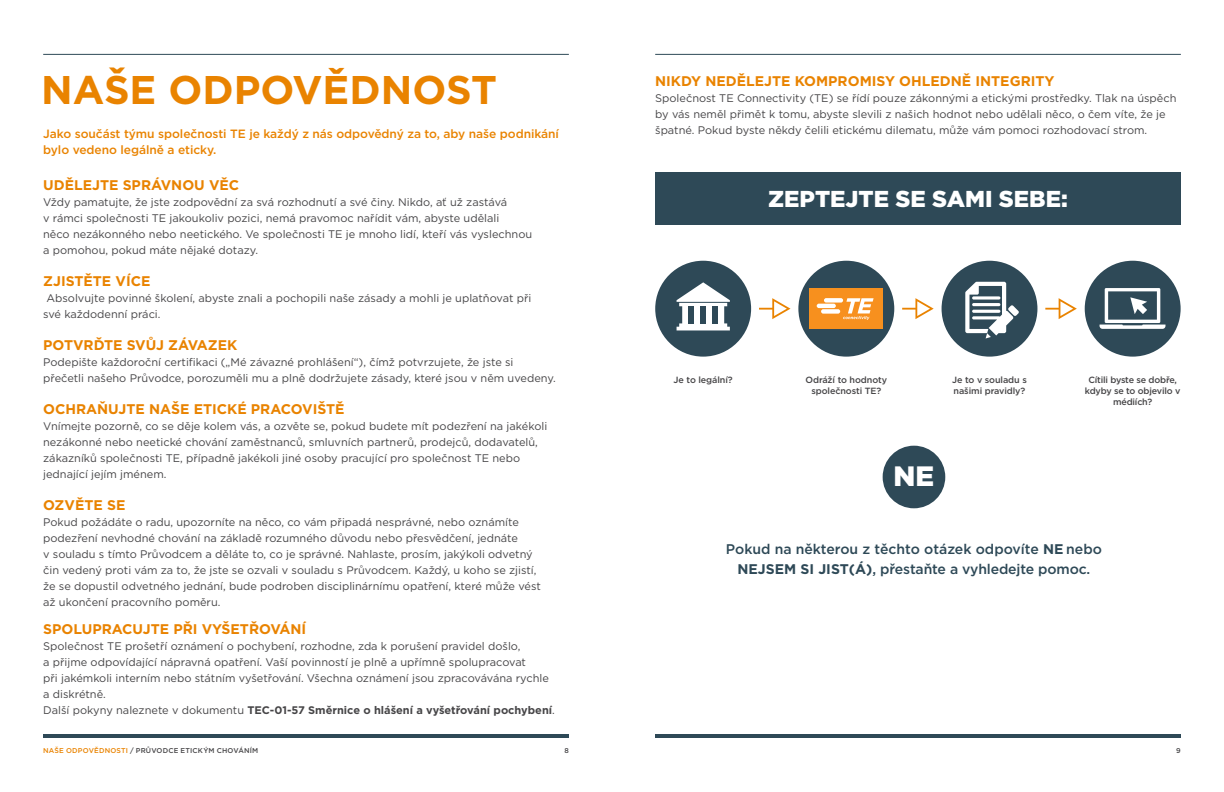
<style>
.page{position:relative;width:1224px;height:792px;background:#fff}
.page>*{position:absolute;margin:0;border:0;box-sizing:border-box;transform-origin:0 0}
.t1{font:700 40px "Gotham";color:#e98300}
.t2{font:900 28px "Gotham";color:#fff}
.t3{font:900 23px "Gotham";color:#fff}
.t4{font:700 14px "Gotham";color:#e98300}
.t5{font:500 14px/20px "Gotham";letter-spacing:-.01em;color:#2e4957;text-align:center}
.t6{font:500 12px/16px "Gotham";letter-spacing:-.005em;color:#e98300}
.t7{font:11px/16px "Gotham";color:#464547}
.t8{font:500 9px/10.8px "Gotham";letter-spacing:-.01em;color:#464547;text-align:center}
.t9{font:500 7px "Gotham";letter-spacing:.025em;color:#464547}
.s1{font-weight:700}
.s2{color:#e98300}
</style>
<div class="page">
<hr style="left:655px;top:734px;width:526px;height:4px;background:#2e4957">
<hr style="left:655px;top:54px;width:526px;height:1px;background:#2e4957">
<hr style="left:43px;top:734px;width:526px;height:4px;background:#2e4957">
<hr style="left:43px;top:54px;width:526px;height:1px;background:#2e4957">
<div style="left:655px;top:172px;width:526px;height:52px;background:#2e4957"></div>
<svg style="left:655px;top:261px;width:96px;height:96px"></svg>
<div style="left:700px;top:306px;width:6px;height:17px;background:#2e4957"></div>
<div style="left:688px;top:306px;width:6px;height:17px;background:#2e4957"></div>
<svg style="left:942px;top:261px;width:95px;height:96px"></svg>
<svg style="left:1085px;top:261px;width:96px;height:96px"></svg>
<svg style="left:759px;top:298px;width:32px;height:21px"></svg>
<svg style="left:902px;top:298px;width:32px;height:21px"></svg>
<svg style="left:1045px;top:298px;width:32px;height:21px"></svg>
<svg style="left:798px;top:261px;width:96px;height:96px"></svg>
<div style="left:883px;top:446px;width:62px;height:62px;background:#2e4957;border-radius:50%"></div>
<h1 class="t1" style="left:41px;top:63px;width:457px">NAŠE ODPOVĚDNOST</h1>
<p class="t4" style="left:655px;top:72px;width:401px">NIKDY NEDĚLEJTE KOMPROMISY OHLEDNĚ INTEGRITY</p>
<p class="t7" style="left:655px;top:90px;width:523px">Společnost TE Connectivity (TE) se řídí pouze zákonnými a etickými prostředky. Tlak na úspěch by vás neměl přimět k tomu, abyste slevili z našich hodnot nebo udělali něco, o čem víte, že je špatné. Pokud byste někdy čelili etickému dilematu, může vám pomoci rozhodovací strom.</p>
<p class="t6" style="left:43px;top:126px;width:517px">Jako součást týmu společnosti TE je každý z nás odpovědný za to, aby naše podnikání bylo vedeno legálně a eticky.</p>
<p class="t4" style="left:43px;top:176px;width:198px">UDĚLEJTE SPRÁVNOU VĚC</p>
<p class="t7" style="left:43px;top:194px;width:491px">Vždy pamatujte, že jste zodpovědní za svá rozhodnutí a své činy. Nikdo, ať už zastává<br>v rámci společnosti TE jakoukoliv pozici, nemá pravomoc nařídit vám, abyste udělali<br>něco nezákonného nebo neetického. Ve společnosti TE je mnoho lidí, kteří vás vyslechnou a pomohou, pokud máte nějaké dotazy.</p>
<p class="t4" style="left:43px;top:272px;width:109px">ZJISTĚTE VÍCE</p>
<p class="t7" style="left:43px;top:290px;width:490px">Absolvujte povinné školení, abyste znali a pochopili naše zásady a mohli je uplatňovat při své každodenní práci.</p>
<p class="t4" style="left:43px;top:336px;width:196px">POTVRĎTE SVŮJ ZÁVAZEK</p>
<p class="t7" style="left:43px;top:354px;width:514px">Podepište každoroční certifikaci („Mé závazné prohlášení“), čímž potvrzujete, že jste si přečetli našeho Průvodce, porozuměli mu a plně dodržujete zásady, které jsou v něm uvedeny.</p>
<p class="t4" style="left:43px;top:400px;width:303px">OCHRAŇUJTE NAŠE ETICKÉ PRACOVIŠTĚ</p>
<p class="t7" style="left:43px;top:418px;width:506px">Vnímejte pozorně, co se děje kolem vás, a ozvěte se, pokud budete mít podezření na jakékoli nezákonné nebo neetické chování zaměstnanců, smluvních partnerů, prodejců, dodavatelů, zákazníků společnosti TE, případně jakékoli jiné osoby pracující pro společnost TE nebo jednající jejím jménem.</p>
<p class="t4" style="left:43px;top:496px;width:84px">OZVĚTE SE</p>
<p class="t7" style="left:43px;top:514px;width:499px">Pokud požádáte o radu, upozorníte na něco, co vám připadá nesprávné, nebo oznámíte podezření nevhodné chování na základě rozumného důvodu nebo přesvědčení, jednáte<br>v souladu s tímto Průvodcem a děláte to, co je správné. Nahlaste, prosím, jakýkoli odvetný čin vedený proti vám za to, že jste se ozvali v souladu s Průvodcem. Každý, u koho se zjistí, že se dopustil odvetného jednání, bude podroben disciplinárnímu opatření, které může vést až ukončení pracovního poměru.</p>
<p class="t4" style="left:43px;top:620px;width:265px">SPOLUPRACUJTE PŘI VYŠETŘOVÁNÍ</p>
<p class="t7" style="left:43px;top:638px;width:513px">Společnost TE prošetří oznámení o pochybení, rozhodne, zda k porušení pravidel došlo,<br>a přijme odpovídající nápravná opatření. Vaší povinností je plně a upřímně spolupracovat<br>při jakémkoli interním nebo státním vyšetřování. Všechna oznámení jsou zpracovávána rychle a diskrétně.<br>Další pokyny naleznete v dokumentu <span class="s1">TEC-01-57 Směrnice o hlášení a vyšetřování pochybení</span>.</p>
<h3 class="t3" style="left:768px;top:183px;width:301px">ZEPTEJTE SE SAMI SEBE:</h3>
<p class="t8" style="left:674px;top:374px;width:61px">Je to legální?</p>
<p class="t8" style="left:806px;top:374px;width:83px">Odráží to hodnoty společnosti TE?</p>
<p class="t8" style="left:1085px;top:374px;width:97px">Cítili byste se dobře, kdyby se to objevilo v médiích?</p>
<p class="t8" style="left:952px;top:374px;width:76px;text-align:left">Je to v souladu s našimi pravidly?</p>
<h2 class="t2" style="left:894px;top:457px;width:42px">NE</h2>
<p class="t5" style="left:726px;top:539px;width:378px">Pokud na některou z těchto otázek odpovíte <span class="s1">NE</span> nebo<br><span class="s1">NEJSEM SI JIST(Á)</span>, přestaňte a vyhledejte pomoc.</p>
<p class="t9" style="left:43px;top:746px;width:217px"><span class="s2">NAŠE ODPOVĚDNOSTI</span> / PRŮVODCE ETICKÝM CHOVÁNÍM</p>
<p class="t9" style="left:564px;top:746px;width:6px">8</p>
<p class="t9" style="left:1176px;top:746px;width:6px">9</p>
</div>
